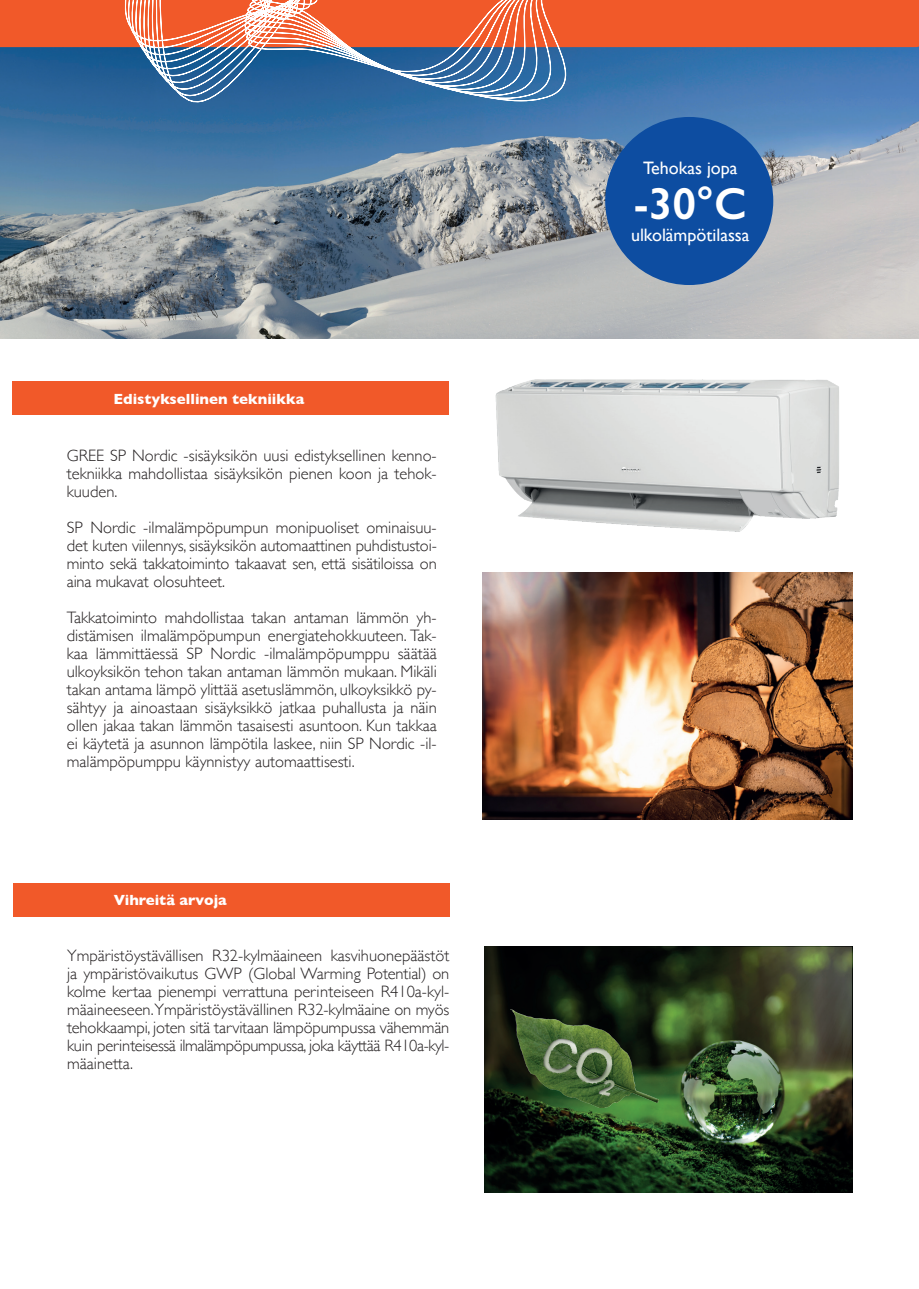
<style>
.page{position:relative;width:919px;height:1289px;background:#fff}
.page>*{position:absolute;margin:0;border:0;box-sizing:border-box;transform-origin:0 0}
.t1{font:600 45px "Gill Sans";color:#fff}
.t2{font:18px "Gill Sans";color:#fff}
.t3{font:300 16.5px/18px "Gill Sans";color:#231f20;text-align:justify}
.t4{font:700 15px "Gill Sans";color:#fff}
</style>
<div class="page">
<div style="left:13px;top:381px;width:436px;height:34px;background:#f15929"></div>
<img style="left:0;top:117px;width:918px;height:222px">
<div style="left:13px;top:883px;width:436px;height:33px;background:#f15929"></div>
<svg style="left:0;top:0;width:918px;height:117px"></svg>
<img style="left:459px;top:338px;width:413px;height:194px">
<img style="left:483px;top:573px;width:369px;height:246px">
<img style="left:484px;top:946px;width:368px;height:246px">
<img style="left:510px;top:1009px;width:148px;height:98px">
<div style="left:605px;top:117px;width:168px;height:168px;background:#0d4da1;border-radius:50%"></div>
<p class="t4" style="left:113px;top:386px;width:192px">Edistyksellinen tekniikka</p>
<p class="t3" style="left:67px;top:446px;width:371px">GREE SP Nordic -sisäyksikön uusi edistyksellinen kenno&shy;tekniikka mahdollistaa sisäyksikön pienen koon ja tehok&shy;kuuden.</p>
<p class="t3" style="left:67px;top:518px;width:371px">SP Nordic -ilmalämpöpumpun monipuoliset ominaisuu&shy;det kuten viilennys, sisäyksikön automaattinen puhdistustoi&shy;minto sekä takkatoiminto takaavat sen, että sisätiloissa on aina mukavat olosuhteet.</p>
<p class="t3" style="left:67px;top:608px;width:371px">Takkatoiminto mahdollistaa takan antaman lämmön yh&shy;distämisen ilmalämpöpumpun energiatehokkuuteen. Tak&shy;kaa lämmittäessä SP Nordic -ilmalämpöpumppu säätää ulkoyksikön tehon takan antaman lämmön mukaan. Mikäli takan antama lämpö ylittää asetuslämmön, ulkoyksikkö py&shy;sähtyy ja ainoastaan sisäyksikkö jatkaa puhallusta ja näin ollen jakaa takan lämmön tasaisesti asuntoon. Kun takkaa ei käytetä ja asunnon lämpötila laskee, niin SP Nordic -il&shy;malämpöpumppu käynnistyy automaattisesti.</p>
<p class="t4" style="left:114px;top:888px;width:115px">Vihreitä arvoja</p>
<p class="t3" style="left:67px;top:946px;width:384px">Ympäristöystävällisen R32-kylmäaineen kasvihuonepäästöt ja ympäristövaikutus GWP (Global Warming Potential) on kolme kertaa pienempi verrattuna perinteiseen R410a-kyl&shy;mäaineeseen.Ympäristöystävällinen R32-kylmäaine on myös tehokkaampi, joten sitä tarvitaan lämpöpumpussa vähemmän kuin perinteisessä ilmalämpöpumpussa, joka käyttää R410a-kyl&shy;mäainetta.</p>
<p class="t2" style="left:643px;top:157px;width:96px">Tehokas jopa</p>
<h1 class="t1" style="left:634px;top:176px;width:114px">-30°C</h1>
<p class="t2" style="left:631px;top:224px;width:120px">ulkolämpötilassa</p>
</div>
